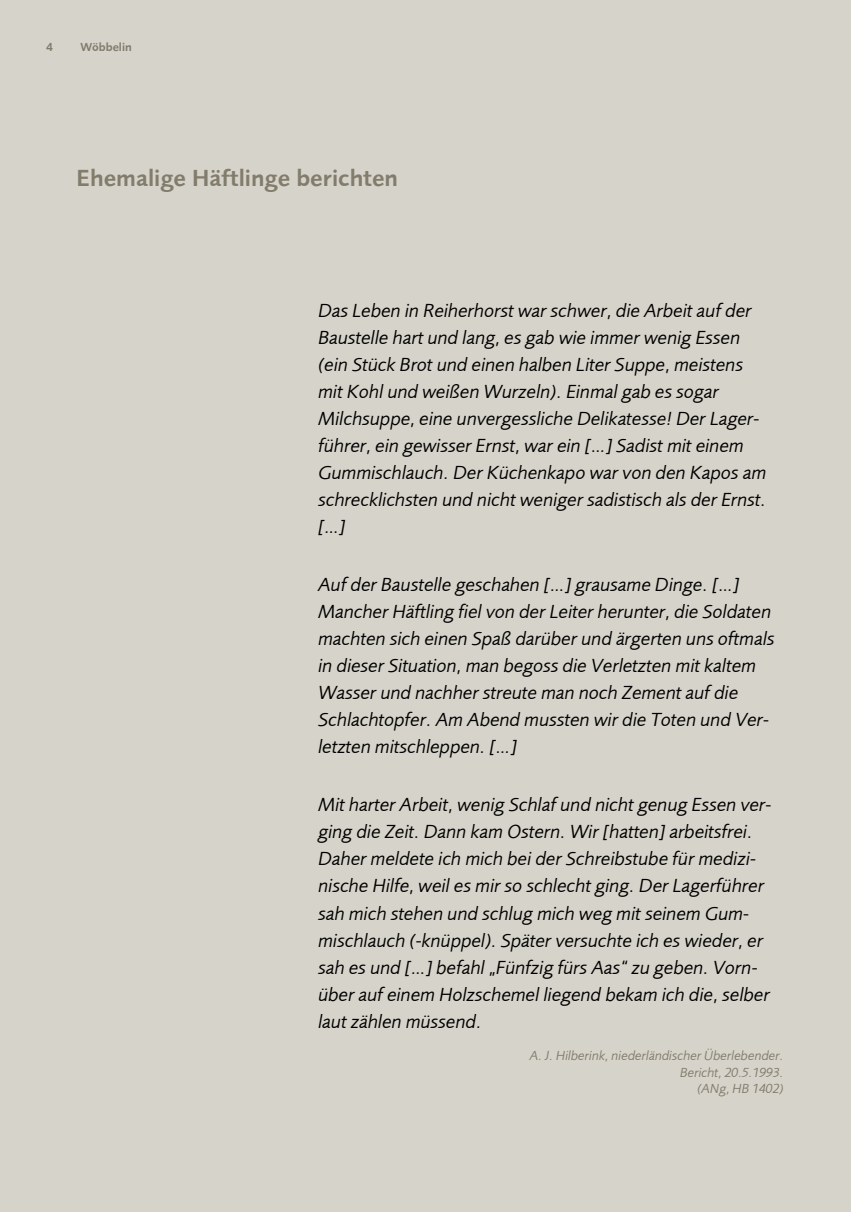
<style>
.page{position:relative;width:851px;height:1212px;background:#fff}
.page>*{position:absolute;margin:0;border:0;box-sizing:border-box;transform-origin:0 0}
.t1{font:24px "Foundry Sans Demi";color:#827c6c}
.t2{font:italic 19.5px/27px "Foundry Sans";color:#000}
.t3{font:italic 13.5px/16.8px "Foundry Sans";color:#827c6c;text-align:right}
.t4{font:12px "Foundry Sans Demi";color:#827c6c}
</style>
<div class="page">
<div style="left:0;top:0;width:850px;height:1212px;background:#d6d3ca"></div>
<p class="t4" style="left:46px;top:40px;width:8px">4</p>
<p class="t4" style="left:80px;top:40px;width:53px">Wöbbelin</p>
<p class="t1" style="left:77px;top:164px;width:323px">Ehemalige Häftlinge berichten</p>
<p class="t2" style="left:318px;top:297px;width:449px">Das Leben in Reiherhorst war schwer, die Arbeit auf der Baustelle hart und lang, es gab wie immer wenig Essen (ein Stück Brot und einen halben Liter Suppe, meistens mit Kohl und weißen Wurzeln). Einmal gab es sogar Milchsuppe, eine unvergessliche Delikatesse! Der Lager&shy;führer, ein gewisser Ernst, war ein […] Sadist mit einem Gummischlauch. Der Küchenkapo war von den Kapos am schrecklichsten und nicht weniger sadistisch als der Ernst. […]</p>
<p class="t2" style="left:318px;top:571px;width:458px">Auf der Baustelle geschahen […] grausame Dinge. […] Mancher Häftling fiel von der Leiter herunter, die Soldaten machten sich einen Spaß darüber und ärgerten uns oftmals in dieser Situation, man begoss die Verletzten mit kaltem Wasser und nachher streute man noch Zement auf die Schlachtopfer. Am Abend mussten wir die Toten und Ver&shy;letzten mitschleppen. […]</p>
<p class="t2" style="left:318px;top:791px;width:454px">Mit harter Arbeit, wenig Schlaf und nicht genug Essen ver&shy;ging die Zeit. Dann kam Ostern. Wir [hatten] arbeitsfrei.<br>Daher meldete ich mich bei der Schreibstube für medizi&shy;nische Hilfe, weil es mir so schlecht ging. Der Lagerführer sah mich stehen und schlug mich weg mit seinem Gum&shy;mischlauch (-knüppel). Später versuchte ich es wieder, er sah es und […] befahl „Fünfzig fürs Aas“ zu geben. Vorn&shy;über auf einem Holzschemel liegend bekam ich die, selber laut zählen müssend.</p>
<p class="t3" style="left:530px;top:1047px;width:255px">A. J. Hilberink, niederländischer Überlebender.<br>Bericht, 20.5.1993.<br>(ANg, HB 1402)</p>
</div>
